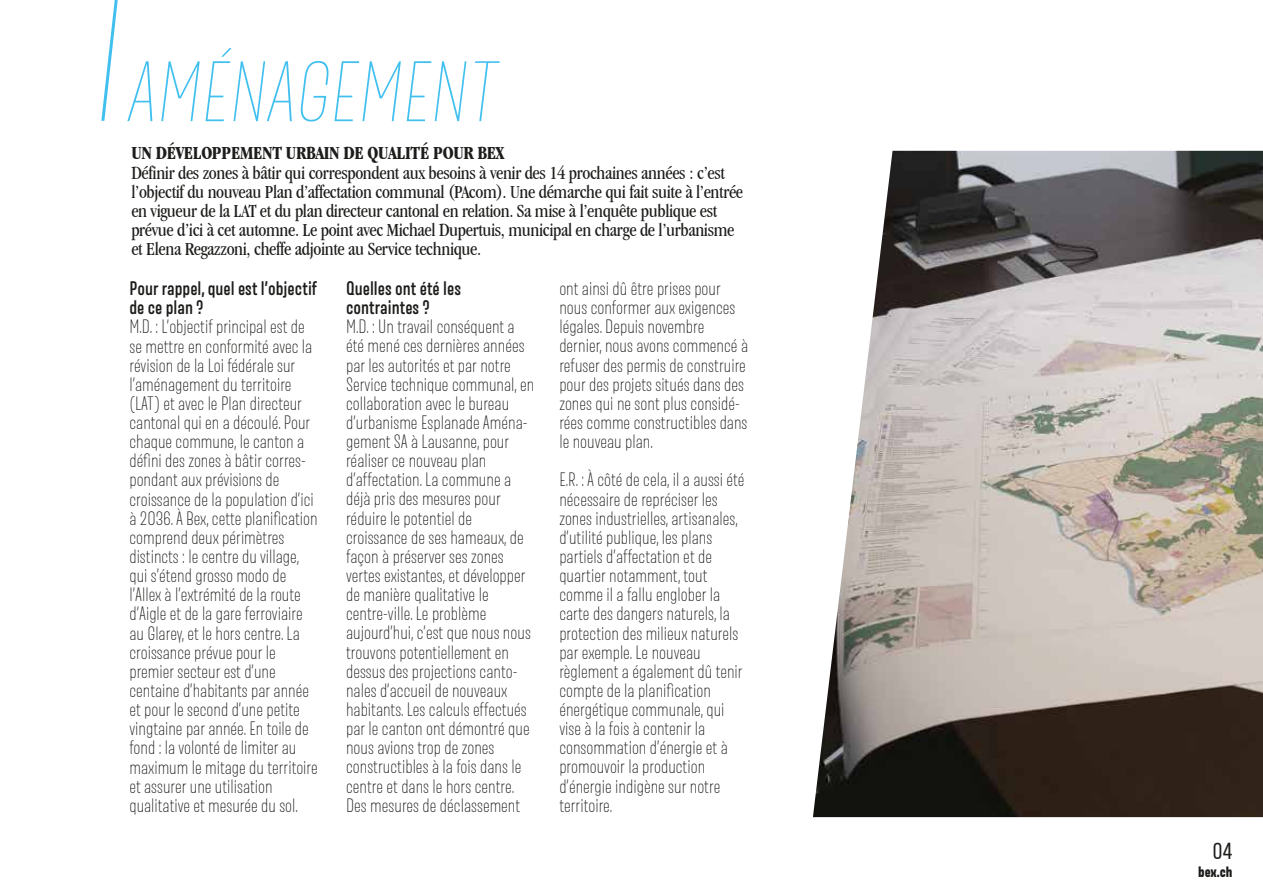
<style>
.page{position:relative;width:1263px;height:893px;background:#fff}
.page>*{position:absolute;margin:0;border:0;box-sizing:border-box;transform-origin:0 0}
.t1{font:100 84.45px "Merlod Norme";color:#41c0f0}
.t2{font:23.1px "Merlod Norme";color:#1d1d1b}
.t3{font:200 19.2px/19.2px "Merlod Norme";color:#1d1d1b}
.t4{font:condensed 19.2px/19.2px "Garamond IT Cby BT";letter-spacing:-.02em;color:#1d1d1b}
.t5{font:600 19.2px/19.2px "Merlod Norme";color:#1d1d1b}
.t6{font:700 condensed 19.2px "Garamond IT Cby BT";letter-spacing:-.02em;color:#1d1d1b}
.t7{font:900 14.85px "Merlod Norme";color:#1d1d1b}
</style>
<div class="page">
<img style="left:813px;top:151px;width:450px;height:666px">
<svg style="left:101px;top:0;width:17px;height:121px"></svg>
<h1 class="t1" style="left:125px;top:39px;width:384px">AMÉNAGEMENT</h1>
<p class="t6" style="left:131px;top:142px;width:374px">UN DÉVELOPPEMENT URBAIN DE QUALITÉ POUR BEX</p>
<p class="t4" style="left:131px;top:163px;width:613px">Définir des zones à bâtir qui correspondent aux besoins à venir des 14 prochaines années : c’est l’objectif du nouveau Plan d’affectation communal (PAcom). Une démarche qui fait suite à l’entrée en vigueur de la LAT et du plan directeur cantonal en relation. Sa mise à l’enquête publique est prévue d’ici à cet automne. Le point avec Michael Dupertuis, municipal en charge de l’urbanisme et Elena Regazzoni, cheffe adjointe au Service technique.</p>
<p class="t5" style="left:346px;top:278px;width:116px">Quelles ont été les contraintes ?</p>
<p class="t3" style="left:346px;top:316px;width:190px">M.D. : Un travail conséquent a été mené ces dernières années par les autorités et par notre<br>Service technique communal, en collaboration avec le bureau d’urbanisme Esplanade Aména&shy;gement SA à Lausanne, pour réaliser ce nouveau plan d’affectation. La commune a déjà pris des mesures pour réduire le potentiel de croissance de ses hameaux, de façon à préserver ses zones vertes existantes, et développer de manière qualitative le centre-ville. Le problème aujourd’hui, c’est que nous nous trouvons potentiellement en dessus des projections canto&shy;nales d’accueil de nouveaux habitants. Les calculs effectués par le canton ont démontré que nous avions trop de zones constructibles à la fois dans le centre et dans le hors centre.<br>Des mesures de déclassement</p>
<p class="t5" style="left:129px;top:278px;width:189px">Pour rappel, quel est l’objectif de ce plan ?</p>
<p class="t3" style="left:129px;top:317px;width:190px">M.D. : L’objectif principal est de se mettre en conformité avec la révision de la Loi fédérale sur l’aménagement du territoire (LAT) et avec le Plan directeur cantonal qui en a découlé. Pour chaque commune, le canton a défini des zones à bâtir corres&shy;pondant aux prévisions de croissance de la population d’ici à 2O36. À Bex, cette planification comprend deux périmètres distincts : le centre du village, qui s’étend grosso modo de l’Allex à l’extrémité de la route d’Aigle et de la gare ferroviaire au Glarey, et le hors centre. La croissance prévue pour le premier secteur est d’une centaine d’habitants par année et pour le second d’une petite vingtaine par année. En toile de fond : la volonté de limiter au maximum le mitage du territoire et assurer une utilisation qualitative et mesurée du sol.</p>
<p class="t3" style="left:559px;top:278px;width:190px">ont ainsi dû être prises pour nous conformer aux exigences légales. Depuis novembre dernier, nous avons commencé à refuser des permis de construire pour des projets situés dans des zones qui ne sont plus considé&shy;rées comme constructibles dans le nouveau plan.</p>
<p class="t3" style="left:559px;top:470px;width:187px">E.R. : À côté de cela, il a aussi été nécessaire de repréciser les zones industrielles, artisanales, d’utilité publique, les plans partiels d’affectation et de quartier notamment, tout comme il a fallu englober la carte des dangers naturels, la protection des milieux naturels par exemple. Le nouveau règlement a également dû tenir compte de la planification énergétique communale, qui vise à la fois à contenir la consommation d’énergie et à promouvoir la production d’énergie indigène sur notre territoire.</p>
<p class="t2" style="left:1212px;top:836px;width:22px">O4</p>
<p class="t7" style="left:1198px;top:862px;width:36px">bex.ch</p>
</div>
